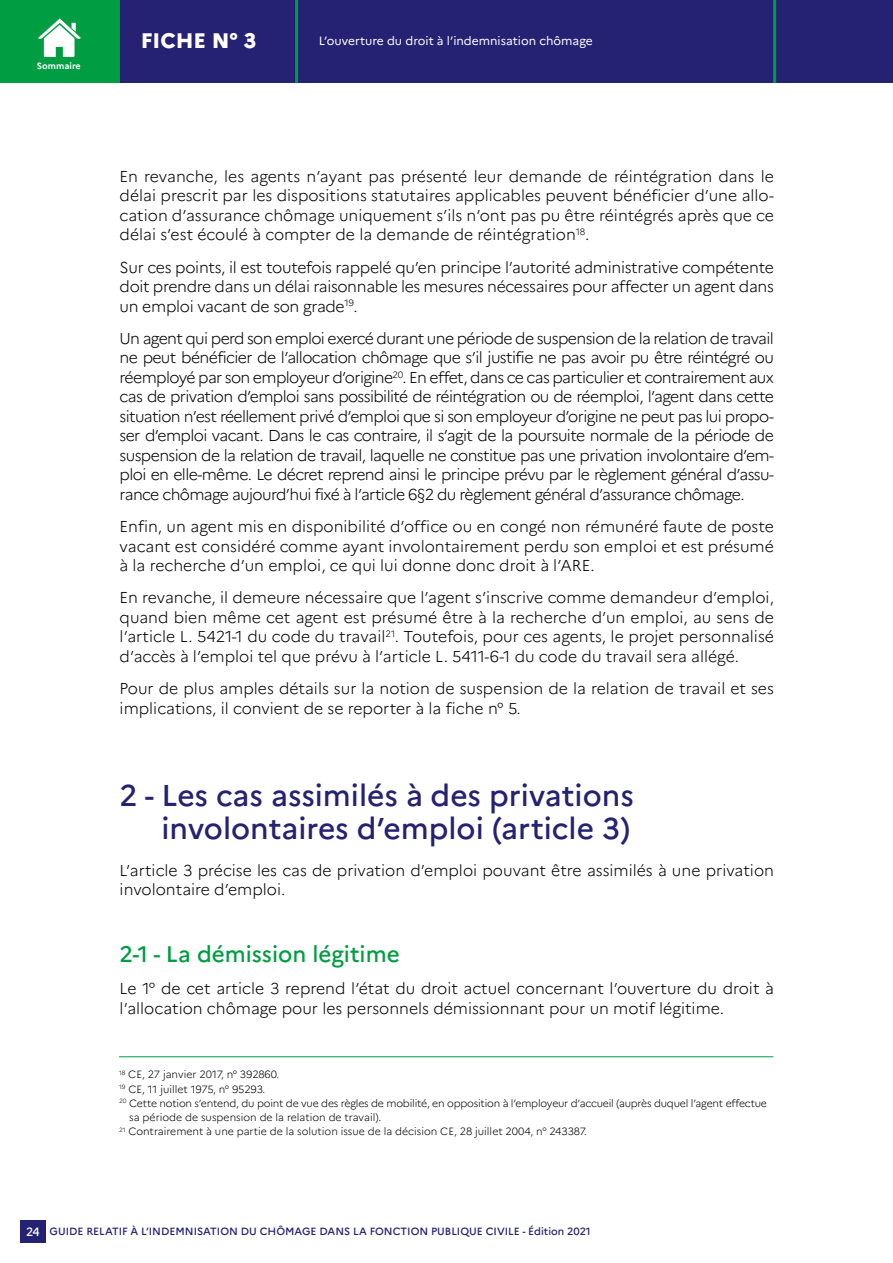
<style>
.page{position:relative;width:893px;height:1263px;background:#fff}
.page>*{position:absolute;margin:0;border:0;box-sizing:border-box;transform-origin:0 0}
.t1{font:500 30px/33px "Marianne";color:#252173;text-align:right}
.t2{font:500 22.5px "Marianne";color:#009d43}
.t3{font:800 21px "Marianne";color:#fff}
.t4{font:300 15.75px/19.5px "Marianne";color:#000;text-align:justify}
.t5{font:12px "Marianne";color:#fff}
.t6{font:500 12px "Marianne";color:#fff}
.t7{font:300 10.5px "Marianne";letter-spacing:-.01em;color:#000}
.t8{font:500 10.5px "Marianne";color:#252173}
.t9{font:700 9px "Marianne";color:#fff}
</style>
<div class="page">
<div style="left:20px;top:1221px;width:26px;height:22px;background:#252173"></div>
<div style="left:0;top:0;width:893px;height:83px;background:#252173"></div>
<div style="left:0;top:0;width:120px;height:83px;background:#009d43"></div>
<hr style="left:295px;top:0;width:3px;height:83px;background:#009d43">
<hr style="left:773px;top:0;width:3px;height:83px;background:#009d43">
<svg style="left:38px;top:18px;width:43px;height:39px"></svg>
<hr style="left:119px;top:1056px;width:654px;height:1px;background:#009d43">
<p class="t9" style="left:37px;top:61px;width:45px">Sommaire</p>
<h3 class="t3" style="left:141px;top:28px;width:117px">FICHE N° 3</h3>
<p class="t5" style="left:319px;top:33px;width:275px">L’ouverture du droit à l’indemnisation chômage</p>
<p class="t4" style="left:120px;top:167px;width:656px">En revanche, les agents n’ayant pas présenté leur demande de réintégration dans le délai prescrit par les dispositions statutaires applicables peuvent bénéficier d’une allo&shy;cation d’assurance chômage uniquement s’ils n’ont pas pu être réintégrés après que ce délai s’est écoulé à compter de la demande de réintégration<sup>18</sup>.</p>
<p class="t4" style="left:120px;top:257px;width:656px">Sur ces points, il est toutefois rappelé qu’en principe l’autorité administrative compétente doit prendre dans un délai raisonnable les mesures nécessaires pour affecter un agent dans un emploi vacant de son grade<sup>19</sup>.</p>
<p class="t4" style="left:120px;top:329px;width:656px">Un agent qui perd son emploi exercé durant une période de suspension de la relation de travail ne peut bénéficier de l’allocation chômage que s’il justifie ne pas avoir pu être réintégré ou réemployé par son employeur d’origine<sup>20</sup>. En effet, dans ce cas particulier et contrairement aux cas de privation d’emploi sans possibilité de réintégration ou de réemploi, l’agent dans cette situation n’est réellement privé d’emploi que si son employeur d’origine ne peut pas lui propo&shy;ser d’emploi vacant. Dans le cas contraire, il s’agit de la poursuite normale de la période de suspension de la relation de travail, laquelle ne constitue pas une privation involontaire d’em&shy;ploi en elle-même. Le décret reprend ainsi le principe prévu par le règlement général d’assu&shy;rance chômage aujourd’hui fixé à l’article 6§2 du règlement général d’assurance chômage.</p>
<p class="t4" style="left:120px;top:517px;width:656px">Enfin, un agent mis en disponibilité d’office ou en congé non rémunéré faute de poste vacant est considéré comme ayant involontairement perdu son emploi et est présumé à la recherche d’un emploi, ce qui lui donne donc droit à l’ARE.</p>
<p class="t4" style="left:120px;top:588px;width:656px">En revanche, il demeure nécessaire que l’agent s’inscrive comme demandeur d’emploi, quand bien même cet agent est présumé être à la recherche d’un emploi, au sens de l’article L. 5421-1 du code du travail<sup>21</sup>. Toutefois, pour ces agents, le projet personnalisé d’accès à l’emploi tel que prévu à l’article L. 5411-6-1 du code du travail sera allégé.</p>
<p class="t4" style="left:120px;top:679px;width:656px">Pour de plus amples détails sur la notion de suspension de la relation de travail et ses implications, il convient de se reporter à la fiche n° 5.</p>
<h1 class="t1" style="left:120px;top:779px;width:516px">2 - Les cas assimilés à des privations involontaires d’emploi (article 3)</h1>
<p class="t4" style="left:120px;top:860px;width:656px">L’article 3 précise les cas de privation d’emploi pouvant être assimilés à une privation involontaire d’emploi.</p>
<h2 class="t2" style="left:120px;top:940px;width:282px">2-1 - La démission légitime</h2>
<p class="t4" style="left:120px;top:979px;width:656px">Le 1° de cet article 3 reprend l’état du droit actuel concernant l’ouverture du droit à l’allocation chômage pour les personnels démissionnant pour un motif légitime.</p>
<p class="t7" style="left:119px;top:1068px;width:162px"><sup>18</sup> CE, 27 janvier 2017, n° 392860.</p>
<p class="t7" style="left:119px;top:1082px;width:148px"><sup>19</sup> CE, 11 juillet 1975, n° 95293.</p>
<p class="t7" style="left:119px;top:1097px;width:649px"><sup>20</sup> Cette notion s’entend, du point de vue des règles de mobilité, en opposition à l’employeur d’accueil (auprès duquel l’agent effectue</p>
<p class="t7" style="left:129px;top:1111px;width:254px">sa période de suspension de la relation de travail).</p>
<p class="t7" style="left:119px;top:1125px;width:469px"><sup>21</sup> Contrairement à une partie de la solution issue de la décision CE, 28 juillet 2004, n° 243387.</p>
<p class="t6" style="left:26px;top:1224px;width:15px">24</p>
<p class="t8" style="left:50px;top:1225px;width:543px">GUIDE RELATIF À L’INDEMNISATION DU CHÔMAGE DANS LA FONCTION PUBLIQUE CIVILE - Édition 2021</p>
</div>
